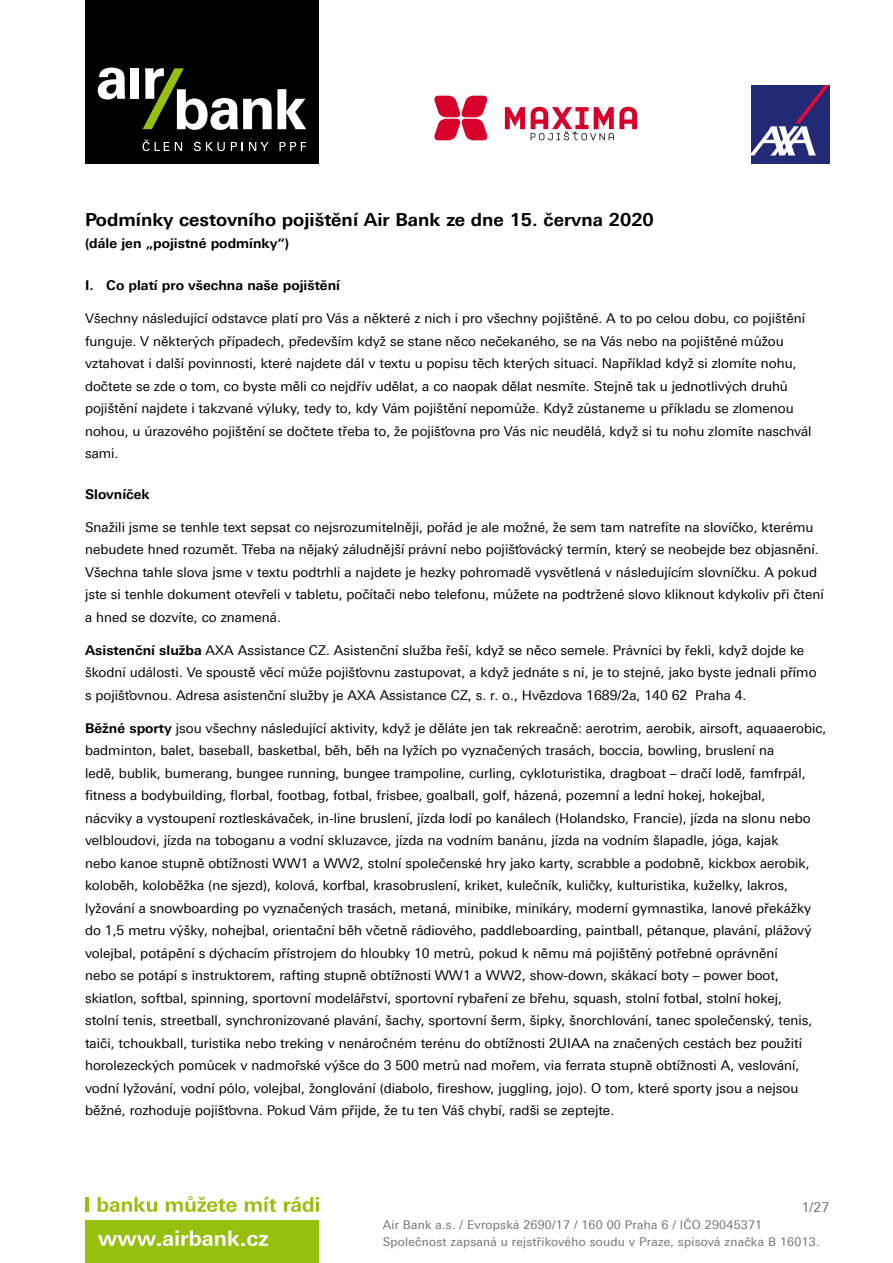
<style>
.page{position:relative;width:893px;height:1263px;background:#fff}
.page>*{position:absolute;margin:0;border:0;box-sizing:border-box;transform-origin:0 0}
.t1{font:700 18px "Linotype Univers 630";color:#000}
.basic{font:13.5px/22.5px "Linotype Univers 430";color:#000}
.t2{font:700 13.5px "Linotype Univers 630";color:#000}
.pagination{font:13.5px "Linotype Univers 430";color:#707172}
.t3{font:12px/17.1px "Linotype Univers 430";letter-spacing:.02em;color:#707172}
.s1{font-family:"Linotype Univers 630";font-weight:700}
</style>
<div class="page">
<hr style="left:85px;top:1197px;width:3px;height:15px;background:#97bf0d">
<svg style="left:98px;top:1197px;width:59px;height:15px"></svg>
<svg style="left:166px;top:1196px;width:71px;height:16px"></svg>
<svg style="left:245px;top:1197px;width:31px;height:15px"></svg>
<svg style="left:284px;top:1197px;width:35px;height:15px"></svg>
<div style="left:85px;top:1220px;width:234px;height:43px;background:#97bf0d"></div>
<svg style="left:98px;top:1230px;width:170px;height:16px"></svg>
<div style="left:85px;top:0;width:234px;height:164px;background:#000"></div>
<svg style="left:98px;top:68px;width:27px;height:31px"></svg>
<div style="left:130px;top:68px;width:9px;height:31px;background:#fff"></div>
<svg style="left:143px;top:68px;width:163px;height:62px"></svg>
<svg style="left:175px;top:142px;width:7px;height:9px"></svg>
<svg style="left:194px;top:142px;width:31px;height:9px"></svg>
<svg style="left:231px;top:142px;width:12px;height:9px"></svg>
<svg style="left:249px;top:142px;width:20px;height:9px"></svg>
<svg style="left:280px;top:142px;width:26px;height:9px"></svg>
<svg style="left:143px;top:140px;width:26px;height:11px"></svg>
<svg style="left:505px;top:107px;width:20px;height:22px"></svg>
<svg style="left:531px;top:107px;width:106px;height:33px"></svg>
<svg style="left:434px;top:96px;width:54px;height:44px"></svg>
<div style="left:751px;top:85px;width:78px;height:78px;background:#222975"></div>
<svg style="left:751px;top:85px;width:78px;height:70px"></svg>
<h1 class="t1" style="left:85px;top:208px;width:570px">Podmínky cestovního pojištění Air Bank ze dne 15. června 2020</h1>
<h1 class="t2" style="left:85px;top:235px;width:206px">(dále jen „pojistné podmínky“)</h1>
<h2 class="t2" style="left:85px;top:277px;width:256px">I. Co platí pro všechna naše pojištění</h2>
<p class="basic" style="left:85px;top:307px;width:728px">Všechny následující odstavce platí pro Vás a některé z nich i pro všechny pojištěné. A to po celou dobu, co pojištění funguje. V některých případech, především když se stane něco nečekaného, se na Vás nebo na pojištěné můžou vztahovat i další povinnosti, které najdete dál v textu u popisu těch kterých situací. Například když si zlomíte nohu, dočtete se zde o tom, co byste měli co nejdřív udělat, a co naopak dělat nesmíte. Stejně tak u jednotlivých druhů pojištění najdete i takzvané výluky, tedy to, kdy Vám pojištění nepomůže. Když zůstaneme u příkladu se zlomenou nohou, u úrazového pojištění se dočtete třeba to, že pojišťovna pro Vás nic neudělá, když si tu nohu zlomíte naschvál sami.</p>
<h2 class="t2" style="left:85px;top:486px;width:66px">Slovníček</h2>
<p class="basic" style="left:85px;top:516px;width:740px">Snažili jsme se tenhle text sepsat co nejsrozumitelněji, pořád je ale možné, že sem tam natrefíte na slovíčko, kterému nebudete hned rozumět. Třeba na nějaký záludnější právní nebo pojišťovácký termín, který se neobejde bez objasnění.<br>Všechna tahle slova jsme v textu podtrhli a najdete je hezky pohromadě vysvětlená v následujícím slovníčku. A pokud jste si tenhle dokument otevřeli v tabletu, počítači nebo telefonu, můžete na podtržené slovo kliknout kdykoliv při čtení a hned se dozvíte, co znamená.</p>
<p class="basic" style="left:85px;top:639px;width:733px"><span class="s1">Asistenční služba</span> AXA Assistance CZ. Asistenční služba řeší, když se něco semele. Právníci by řekli, když dojde ke škodní události. Ve spoustě věcí může pojišťovnu zastupovat, a když jednáte s ní, je to stejné, jako byste jednali přímo s pojišťovnou. Adresa asistenční služby je AXA Assistance CZ, s. r. o., Hvězdova 1689/2a, 140 62 Praha 4.</p>
<p class="basic" style="left:85px;top:717px;width:743px"><span class="s1">Běžné sporty</span> jsou všechny následující aktivity, když je děláte jen tak rekreačně: aerotrim, aerobik, airsoft, aquaaerobic, badminton, balet, baseball, basketbal, běh, běh na lyžích po vyznačených trasách, boccia, bowling, bruslení na<br>ledě, bublik, bumerang, bungee running, bungee trampoline, curling, cykloturistika, dragboat – dračí lodě, famfrpál, fitness a bodybuilding, florbal, footbag, fotbal, frisbee, goalball, golf, házená, pozemní a lední hokej, hokejbal,<br>nácviky a vystoupení roztleskávaček, in-line bruslení, jízda lodí po kanálech (Holandsko, Francie), jízda na slonu nebo velbloudovi, jízda na toboganu a vodní skluzavce, jízda na vodním banánu, jízda na vodním šlapadle, jóga, kajak<br>nebo kanoe stupně obtížnosti WW1 a WW2, stolní společenské hry jako karty, scrabble a podobně, kickbox aerobik, koloběh, koloběžka (ne sjezd), kolová, korfbal, krasobruslení, kriket, kulečník, kuličky, kulturistika, kuželky, lakros, lyžování a snowboarding po vyznačených trasách, metaná, minibike, minikáry, moderní gymnastika, lanové překážky do 1,5 metru výšky, nohejbal, orientační běh včetně rádiového, paddleboarding, paintball, pétanque, plavání, plážový volejbal, potápění s dýchacím přístrojem do hloubky 10 metrů, pokud k němu má pojištěný potřebné oprávnění<br>nebo se potápí s instruktorem, rafting stupně obtížnosti WW1 a WW2, show-down, skákací boty – power boot, skiatlon, softbal, spinning, sportovní modelářství, sportovní rybaření ze břehu, squash, stolní fotbal, stolní hokej,<br>stolní tenis, streetball, synchronizované plavání, šachy, sportovní šerm, šipky, šnorchlování, tanec společenský, tenis, taiči, tchoukball, turistika nebo treking v nenáročném terénu do obtížnosti 2UIAA na značených cestách bez použití horolezeckých pomůcek v nadmořské výšce do 3 500 metrů nad mořem, via ferrata stupně obtížnosti A, veslování, vodní lyžování, vodní pólo, volejbal, žonglování (diabolo, fireshow, juggling, jojo). O tom, které sporty jsou a nejsou běžné, rozhoduje pojišťovna. Pokud Vám přijde, že tu ten Váš chybí, radši se zeptejte.</p>
<p class="pagination" style="left:802px;top:1199px;width:29px">1/27</p>
<p class="t3" style="left:383px;top:1216px;width:438px">Air Bank a.s. / Evropská 2690/17 / 160 00 Praha 6 / IČO 29045371<br>Společnost zapsaná u rejstříkového soudu v Praze, spisová značka B 16013.</p>
</div>
